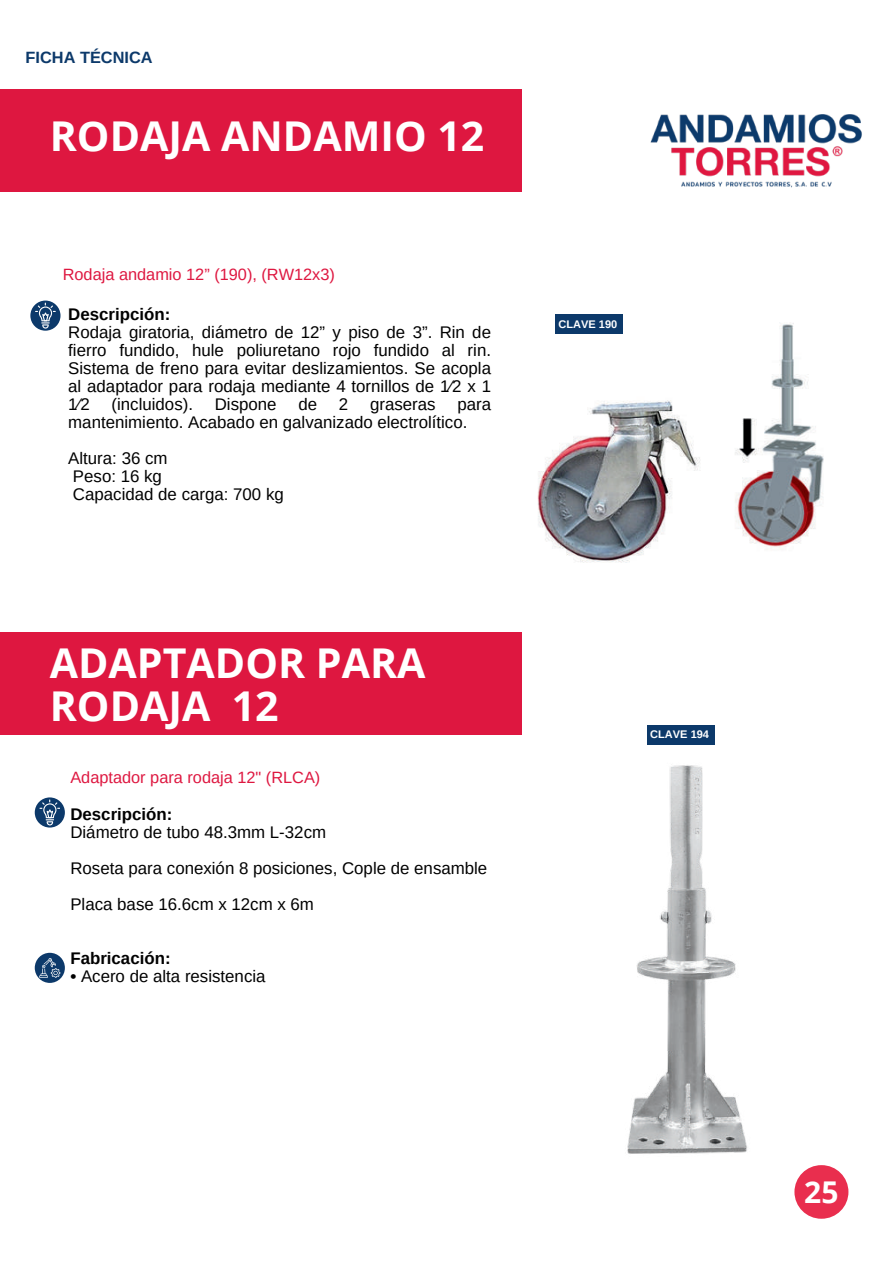
<style>
.page{position:relative;width:894px;height:1264px;background:#fff}
.page>*{position:absolute;margin:0;border:0;box-sizing:border-box;transform-origin:0 0}
.t1{font:700 41.1px/42.8px "Open Sans";color:#fff}
.t2{font:700 30px "Open Sans";color:#fff}
.t3{font:16.8px/18px "Arimo";color:#000}
.t4{font:700 16.8px "Arimo";color:#000}
.t5{font:16.35px "Arimo";color:#de1740}
.t6{font:700 16.35px "Arimo";color:#0c396a}
.t7{font:700 10.95px "Arimo";color:#fff}
.s1{font-weight:700}
</style>
<div class="page">
<img style="left:650px;top:114px;width:212px;height:74px">
<div style="left:0;top:89px;width:521px;height:102px;background:#de1740"></div>
<svg style="left:30px;top:300px;width:30px;height:31px"></svg>
<svg style="left:35px;top:302px;width:20px;height:26px"></svg>
<svg style="left:35px;top:952px;width:30px;height:30px"></svg>
<svg style="left:39px;top:958px;width:21px;height:19px"></svg>
<img style="left:537px;top:400px;width:163px;height:163px">
<img style="left:735px;top:323px;width:89px;height:226px">
<div style="left:555px;top:314px;width:68px;height:20px;background:#0c396a"></div>
<svg style="left:35px;top:797px;width:30px;height:30px"></svg>
<svg style="left:39px;top:799px;width:21px;height:26px"></svg>
<div style="left:647px;top:725px;width:67px;height:19px;background:#0c396a"></div>
<img style="left:627px;top:765px;width:121px;height:389px">
<div style="left:794px;top:1165px;width:54px;height:53px;background:#e92e4e;border-radius:27px"></div>
<div style="left:0;top:632px;width:521px;height:102px;background:#de1740"></div>
<p class="t6" style="left:26px;top:46px;width:128px">FICHA TÉCNICA</p>
<h1 class="t1" style="left:50px;top:114px;width:436px">RODAJA ANDAMIO 12</h1>
<p class="t5" style="left:63px;top:264px;width:274px">Rodaja andamio 12” (190), (RW12x3)</p>
<p class="t4" style="left:68px;top:303px;width:38px">á</p>
<p class="t4" style="left:144px;top:303px;width:18px">ó á</p>
<p class="t3" style="left:68px;top:323px;width:424px;text-align:justify">Rodaja giratoria, diámetro de 12” y piso de 3”. Rin de fierro fundido, hule poliuretano rojo fundido al rin.<br>Sistema de freno para evitar deslizamientos. Se acopla al adaptador para rodaja mediante 4 tornillos de 1⁄2 x 1<br>1⁄2</p>
<p class="t3" style="left:111px;top:395px;width:83px">(incluidos).</p>
<p class="t3" style="left:215px;top:395px;width:63px">Dispone</p>
<p class="t3" style="left:298px;top:395px;width:20px">de</p>
<p class="t3" style="left:339px;top:395px;width:11px">2</p>
<p class="t3" style="left:370px;top:395px;width:67px">graseras</p>
<p class="t3" style="left:68px;top:395px;width:424px;text-indent:389px">para mantenimiento. Acabado en galvanizado electrolítico.</p>
<p class="t3" style="left:68px;top:449px;width:217px">Altura: 36 cm<br>Peso: 16 kg<br>Capacidad de carga: 700 kg</p>
<h1 class="t1" style="left:50px;top:640px;width:377px">ADAPTADOR PARA<br>RODAJA 12</h1>
<p class="t5" style="left:70px;top:767px;width:251px">Adaptador para rodaja 12" (RLCA)</p>
<p class="t4" style="left:70px;top:803px;width:104px">Descripción:</p>
<p class="t3" style="left:70px;top:814px;width:418px;line-height:36px">Diámetro de tubo 48.3mm L-32cm<br>Roseta para conexión 8 posiciones, Cople de ensamble<br>Placa base 16.6cm x 12cm x 6m</p>
<p class="t4" style="left:70px;top:947px;width:102px">Fabricación:</p>
<p class="t3" style="left:70px;top:967px;width:196px"><span class="s1">•</span> Acero de alta resistencia</p>
<p class="t7" style="left:558px;top:316px;width:60px">CLAVE 190</p>
<p class="t7" style="left:650px;top:726px;width:60px">CLAVE 194</p>
<h2 class="t2" style="left:804px;top:1170px;width:36px">25</h2>
</div>
